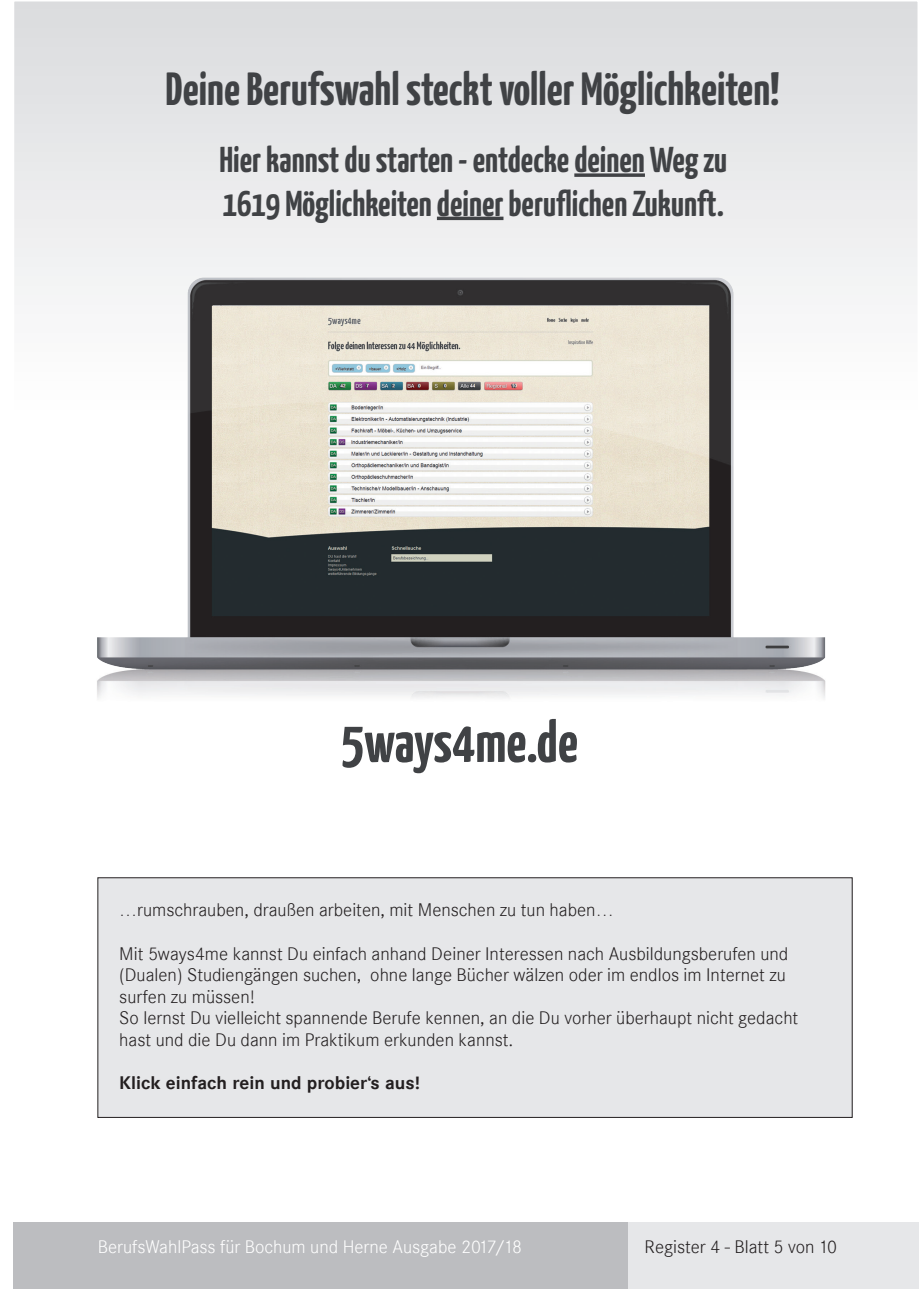
<style>
.page{position:relative;width:919px;height:1289px;background:#fff}
.page>*{position:absolute;margin:0;border:0;box-sizing:border-box;transform-origin:0 0}
.t1{font:700 58.5px "Yanone Kaffeesatz";color:#404245}
.t2{font:700 46.5px "Yanone Kaffeesatz";color:#404245}
.t3{font:700 36px/43.2px "Yanone Kaffeesatz";color:#404245}
.t4{font:300 18px/21.6px "Corporate SBQ";color:#231f20}
.t5{font:300 18px "Corporate SBQ";color:#fff}
.t6{font:700 18px "Corporate SBQ";color:#231f20}
</style>
<div class="page">
<div style="left:13px;top:1222px;width:615px;height:66px;background:#bcbdc0"></div>
<div style="left:628px;top:1222px;width:290px;height:66px;background:#e6e7e9"></div>
<svg style="left:14px;top:1px;width:904px;height:294px;background:#e5e6e8"></svg>
<img style="left:76px;top:260px;width:766px;height:438px">
<svg style="left:574px;top:173px;width:71px;height:4px"></svg>
<hr style="left:437px;top:217px;width:66px;height:3px;background:#404245">
<div style="left:98px;top:877px;width:754px;height:240px;background:#e6e7e9"></div>
<div style="left:98px;top:877px;width:754px;height:240px;border:1px solid #231f20"></div>
<h2 class="t2" style="left:165px;top:61px;width:615px">Deine Berufswahl steckt voller Möglichkeiten!</h2>
<h3 class="t3" style="left:219px;top:137px;width:509px">Hier kannst du starten - entdecke deinen Weg zu<br>1619 Möglichkeiten deiner beruflichen Zukunft.</h3>
<h1 class="t1" style="left:341px;top:706px;width:239px">5ways4me.de</h1>
<p class="t4" style="left:119px;top:899px;width:496px">…rumschrauben, draußen arbeiten, mit Menschen zu tun haben…</p>
<p class="t4" style="left:119px;top:942px;width:680px">Mit 5ways4me kannst Du einfach anhand Deiner Interessen nach Ausbildungsberufen und (Dualen) Studiengängen suchen, ohne lange Bücher wälzen oder im endlos im Internet zu surfen zu müssen!<br>So lernst Du vielleicht spannende Berufe kennen, an die Du vorher überhaupt nicht gedacht hast und die Du dann im Praktikum erkunden kannst.</p>
<p class="t6" style="left:119px;top:1071px;width:302px">Klick einfach rein und probier‘s aus!</p>
<p class="t5" style="left:98px;top:1236px;width:425px">BerufsWahlPass für Bochum und Herne Ausgabe 2017/18</p>
<p class="t4" style="left:644px;top:1236px;width:194px">Register 4 - Blatt 5 von 10</p>
</div>
